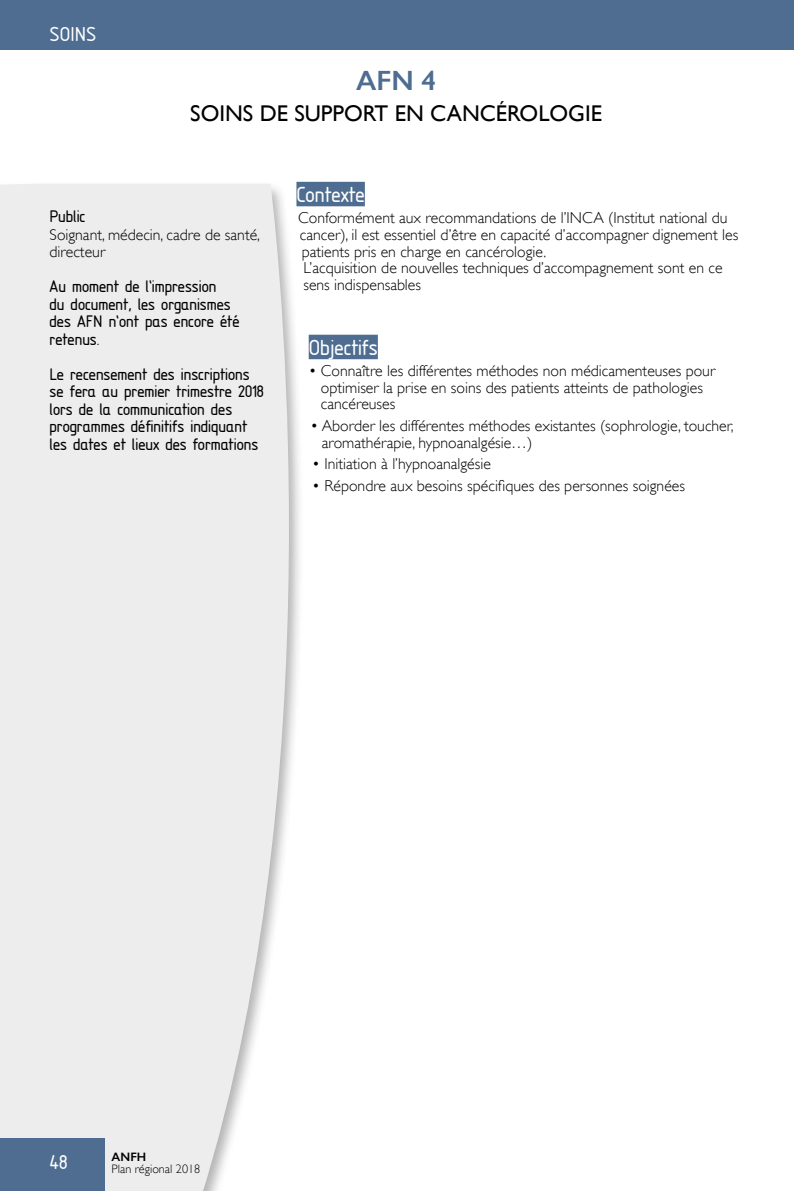
<style>
.page{position:relative;width:794px;height:1191px;background:#fff}
.page>*{position:absolute;margin:0;border:0;box-sizing:border-box;transform-origin:0 0}
.t1{font:600 28px "Gill Sans";color:#4e6d91}
.t2{font:22.75px "Gill Sans";color:#000}
.t3{font:22.75px "Isonorm MN";color:#fff}
.t4{font:21px "Isonorm MN";color:#fff}
.t5{font:17.5px/17.5px "Isonorm MN";color:#000}
.t6{font:300 15.75px/16.6px "Gill Sans";color:#000}
.t7{font:300 12.25px "Gill Sans";color:#000}
.t8{font:600 12.25px "Gill Sans";color:#000}
</style>
<div class="page">
<div style="left:0;top:0;width:794px;height:50px;background:#4e6d91"></div>
<div style="left:296px;top:182px;width:69px;height:24px;background:#4e6d91"></div>
<div style="left:309px;top:335px;width:69px;height:24px;background:#4e6d91"></div>
<svg style="left:0;top:184px;width:343px;height:1007px;fill:#ededed"></svg>
<div style="left:0;top:1138px;width:104px;height:53px;background:#4e6d91"></div>
<h3 class="t4" style="left:50px;top:23px;width:48px">SOINS</h3>
<h1 class="t1" style="left:356px;top:63px;width:82px">AFN 4</h1>
<h2 class="t2" style="left:190px;top:100px;width:413px">SOINS DE SUPPORT EN CANCÉROLOGIE</h2>
<p class="t5" style="left:50px;top:208px;width:37px">Public</p>
<p class="t6" style="left:50px;top:226px;width:212px;line-height:17.5px">Soignant, médecin, cadre de santé, directeur</p>
<p class="t5" style="left:50px;top:278px;width:191px">Au moment de l’impression<br>du document, les organismes des AFN n’ont pas encore été retenus.</p>
<p class="t5" style="left:50px;top:365px;width:216px">Le recensement des inscriptions se fera au premier trimestre 2018 lors de la communication des programmes définitifs indiquant les dates et lieux des formations</p>
<h2 class="t3" style="left:296px;top:181px;width:70px">Contexte</h2>
<p class="t6" style="left:298px;top:210px;width:441px">Conformément aux recommandations de l’INCA (Institut national du cancer), il est essentiel d’être en capacité d’accompagner dignement les patients pris en charge en cancérologie.<br>L’acquisition de nouvelles techniques d’accompagnement sont en ce sens indispensables</p>
<h2 class="t3" style="left:309px;top:334px;width:71px">Objectifs</h2>
<p class="t6" style="left:321px;top:362px;width:396px;text-indent:-12px">• Connaître les différentes méthodes non médicamenteuses pour optimiser la prise en soins des patients atteints de pathologies cancéreuses</p>
<p class="t6" style="left:322px;top:417px;width:413px;text-indent:-11px">• Aborder les différentes méthodes existantes (sophrologie, toucher, aromathérapie, hypnoanalgésie…)</p>
<p class="t6" style="left:312px;top:456px;width:180px">• Initiation à l’hypnoanalgésie</p>
<p class="t6" style="left:312px;top:477px;width:374px">• Répondre aux besoins spécifiques des personnes soignées</p>
<h3 class="t4" style="left:50px;top:1150px;width:19px">48</h3>
<p class="t8" style="left:112px;top:1149px;width:36px">ANFH</p>
<p class="t7" style="left:112px;top:1162px;width:90px">Plan régional 2018</p>
</div>
